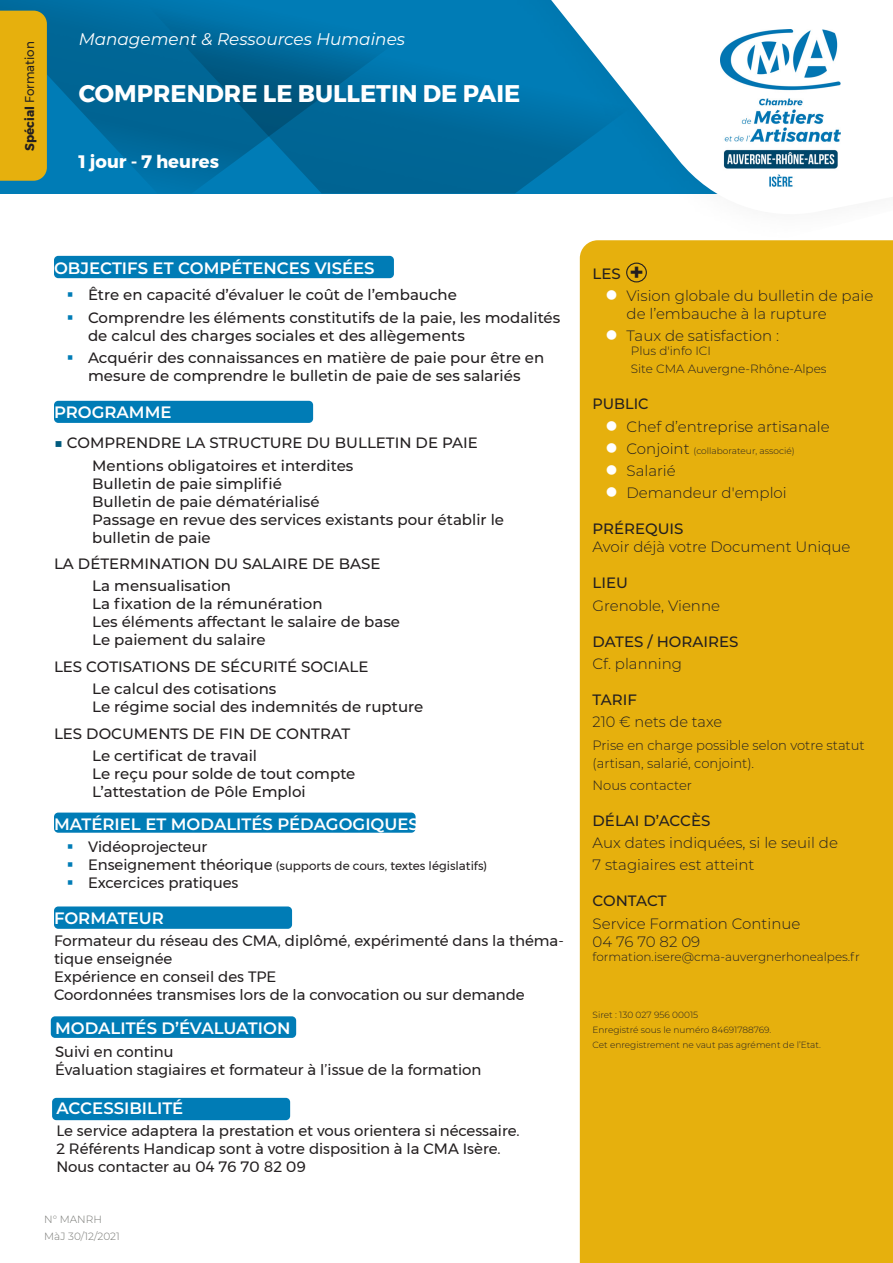
<style>
.page{position:relative;width:893px;height:1263px;background:#fff}
.page>*{position:absolute;margin:0;border:0;box-sizing:border-box;transform-origin:0 0}
.t1{font:700 24px "Montserrat";color:#fff}
.t2{font:800 19.8px "Gill Sans";color:#231f20;scale:1.04 1}
.t3{font:700 18px "Montserrat";color:#fff}
.t4{font:italic 16.8px "Montserrat";color:#fff}
.t5{font:600 16.5px "Montserrat";color:#fff}
.Style_de_paragraphe{font:500 15px/18px "Montserrat";color:#231f20}
.t6{font:15px/18px "Montserrat";color:#231f20}
.t7{font:300 15px/18px "Montserrat";color:#231f20}
.Style_de_paragraphe-2{font:500 15px "Montserrat";color:#231f20;scale:.96 1}
.t8{font:300 13.5px/18px "Montserrat";color:#231f20}
.t9{font:12.75px "Montserrat";color:#231f20;scale:.94 1}
.Style_de_paragraphe-3{font:300 12px "Montserrat";color:#231f20}
.t10{font:12px "Montserrat";color:#231f20}
.t11{font:300 10.5px "Montserrat";color:#757672}
.t12{font:300 9px "Montserrat";color:#231f20}
.s1{font-weight:700}
.s2{font-weight:400;color:#005b7e}
.s3{font-size:15px}
</style>
<div class="page">
<svg style="left:0;top:0;width:142px;height:193px;background:#006fa2"></svg>
<svg style="left:142px;top:0;width:291px;height:193px;background:#006b9d"></svg>
<div style="left:0;top:11px;width:47px;height:170px;background:#e6b00d"></div>
<img style="left:433px;top:0;width:147px;height:271px">
<svg style="left:551px;top:0;width:290px;height:222px"></svg>
<div style="left:54px;top:256px;width:340px;height:22px;background:#007cb6;border-radius:4px"></div>
<div style="left:580px;top:240px;width:313px;height:1023px;background:#e6b00d"></div>
<div style="left:626px;top:263px;width:21px;height:19px;border:1px solid #231f20;border-radius:50%"></div>
<div style="left:54px;top:812px;width:362px;height:21px;background:#007cb6;border-radius:4px"></div>
<div style="left:54px;top:906px;width:238px;height:23px;background:#007cb6;border-radius:4px"></div>
<div style="left:51px;top:1016px;width:245px;height:22px;background:#007cb6;border-radius:4px"></div>
<div style="left:52px;top:1098px;width:238px;height:22px;background:#007cb6;border-radius:4px"></div>
<div style="left:54px;top:401px;width:259px;height:22px;background:#007cb6;border-radius:4px"></div>
<img style="left:720px;top:29px;width:120px;height:160px">
<svg style="left:607px;top:290px;width:9px;height:10px"></svg>
<svg style="left:607px;top:330px;width:9px;height:10px"></svg>
<svg style="left:607px;top:421px;width:9px;height:9px"></svg>
<svg style="left:607px;top:443px;width:9px;height:10px"></svg>
<svg style="left:607px;top:465px;width:9px;height:10px"></svg>
<svg style="left:607px;top:488px;width:9px;height:9px"></svg>
<p class="t9" style="left:20px;top:151px;width:118px;rotate:-90deg"><span class="s1">Spécial</span> Formation</p>
<p class="t4" style="left:79px;top:28px;width:328px">Management &amp; Ressources Humaines</p>
<p class="t1" style="left:79px;top:74px;width:443px">COMPRENDRE LE BULLETIN DE PAIE</p>
<p class="t3" style="left:79px;top:148px;width:142px">1 jour - 7 heures</p>
<p class="t5" style="left:54px;top:256px;width:322px">OBJECTIFS ET COMPÉTENCES VISÉES</p>
<p class="Style_de_paragraphe" style="left:88px;top:286px;width:370px">Être en capacité d’évaluer le coût de l’embauche</p>
<p class="Style_de_paragraphe" style="left:88px;top:308px;width:474px">Comprendre les éléments constitutifs de la paie, les modalités de calcul des charges sociales et des allègements</p>
<p class="Style_de_paragraphe" style="left:88px;top:348px;width:458px">Acquérir des connaissances en matière de paie pour être en mesure de comprendre le bulletin de paie de ses salariés</p>
<p class="t5" style="left:54px;top:400px;width:119px">PROGRAMME</p>
<p class="Style_de_paragraphe" style="left:54px;top:433px;width:425px"><span class="s2">■</span> COMPRENDRE LA STRUCTURE DU BULLETIN DE PAIE</p>
<p class="Style_de_paragraphe" style="left:92px;top:456px;width:263px">Mentions obligatoires et interdites</p>
<p class="Style_de_paragraphe" style="left:92px;top:474px;width:191px">Bulletin de paie simplifié</p>
<p class="Style_de_paragraphe" style="left:92px;top:492px;width:229px">Bulletin de paie dématérialisé</p>
<p class="Style_de_paragraphe" style="left:92px;top:510px;width:413px">Passage en revue des services existants pour établir le</p>
<p class="Style_de_paragraphe" style="left:92px;top:528px;width:120px">bulletin de paie</p>
<p class="Style_de_paragraphe" style="left:54px;top:554px;width:328px">LA DÉTERMINATION DU SALAIRE DE BASE</p>
<p class="Style_de_paragraphe" style="left:92px;top:576px;width:140px">La mensualisation</p>
<p class="Style_de_paragraphe" style="left:92px;top:594px;width:232px">La fixation de la rémunération</p>
<p class="Style_de_paragraphe" style="left:92px;top:612px;width:309px">Les éléments affectant le salaire de base</p>
<p class="Style_de_paragraphe" style="left:92px;top:630px;width:175px">Le paiement du salaire</p>
<p class="Style_de_paragraphe" style="left:54px;top:657px;width:316px">LES COTISATIONS DE SÉCURITÉ SOCIALE</p>
<p class="Style_de_paragraphe" style="left:92px;top:679px;width:186px">Le calcul des cotisations</p>
<p class="Style_de_paragraphe" style="left:92px;top:697px;width:333px">Le régime social des indemnités de rupture</p>
<p class="Style_de_paragraphe" style="left:54px;top:724px;width:298px">LES DOCUMENTS DE FIN DE CONTRAT</p>
<p class="Style_de_paragraphe" style="left:92px;top:746px;width:166px">Le certificat de travail</p>
<p class="Style_de_paragraphe" style="left:92px;top:764px;width:265px">Le reçu pour solde de tout compte</p>
<p class="Style_de_paragraphe" style="left:92px;top:782px;width:215px">L’attestation de Pôle Emploi</p>
<p class="t5" style="left:54px;top:812px;width:366px">MATÉRIEL ET MODALITÉS PÉDAGOGIQUES</p>
<p class="t6" style="left:88px;top:838px;width:121px">Vidéoprojecteur</p>
<p class="t10" style="left:88px;top:857px;width:401px"><span class="s3">Enseignement théorique</span> (supports de cours, textes législatifs)</p>
<p class="t6" style="left:88px;top:874px;width:152px">Excercices pratiques</p>
<p class="t5" style="left:54px;top:906px;width:111px">FORMATEUR</p>
<p class="t6" style="left:54px;top:931px;width:511px">Formateur du réseau des CMA, diplômé, expérimenté dans la théma&shy;tique enseignée</p>
<p class="t6" style="left:54px;top:967px;width:224px">Expérience en conseil des TPE</p>
<p class="t6" style="left:54px;top:985px;width:472px">Coordonnées transmises lors de la convocation ou sur demande</p>
<p class="t5" style="left:55px;top:1017px;width:237px">MODALITÉS D’ÉVALUATION</p>
<p class="t6" style="left:55px;top:1042px;width:120px">Suivi en continu</p>
<p class="t6" style="left:55px;top:1060px;width:428px">Évaluation stagiaires et formateur à l’issue de la formation</p>
<p class="t5" style="left:56px;top:1096px;width:128px">ACCESSIBILITÉ</p>
<p class="t6" style="left:56px;top:1121px;width:465px">Le service adaptera la prestation et vous orientera si nécessaire.</p>
<p class="t6" style="left:56px;top:1139px;width:446px">2 Référents Handicap sont à votre disposition à la CMA Isère.</p>
<p class="t6" style="left:56px;top:1157px;width:251px">Nous contacter au 04 76 70 82 09</p>
<p class="t11" style="left:44px;top:1212px;width:59px">N° MANRH</p>
<p class="t11" style="left:44px;top:1229px;width:77px">MàJ 30/12/2021</p>
<p class="Style_de_paragraphe" style="left:593px;top:264px;width:30px">LES</p>
<h2 class="t2" style="left:630px;top:259px;width:15px">+</h2>
<p class="t7" style="left:627px;top:286px;width:248px">Vision globale du bulletin de paie de l’embauche à la rupture</p>
<p class="t7" style="left:627px;top:326px;width:154px">Taux de satisfaction :</p>
<p class="Style_de_paragraphe-3" style="left:631px;top:343px;width:82px">Plus d'info ICI</p>
<p class="Style_de_paragraphe-3" style="left:631px;top:361px;width:197px">Site CMA Auvergne-Rhône-Alpes</p>
<p class="Style_de_paragraphe-2" style="left:593px;top:394px;width:60px">PUBLIC</p>
<p class="t7" style="left:627px;top:417px;width:205px">Chef d’entreprise artisanale</p>
<p class="t12" style="left:627px;top:445px;width:170px"><span class="s3">Conjoint</span> (collaborateur, associé)</p>
<p class="t7" style="left:627px;top:461px;width:51px">Salarié</p>
<p class="t7" style="left:627px;top:484px;width:162px">Demandeur d'emploi</p>
<p class="Style_de_paragraphe" style="left:593px;top:519px;width:92px">PRÉREQUIS</p>
<p class="t7" style="left:593px;top:538px;width:259px">Avoir déjà votre Document Unique</p>
<p class="Style_de_paragraphe" style="left:593px;top:573px;width:37px">LIEU</p>
<p class="t7" style="left:593px;top:596px;width:129px">Grenoble, Vienne</p>
<p class="Style_de_paragraphe" style="left:593px;top:632px;width:147px">DATES / HORAIRES</p>
<p class="t7" style="left:593px;top:654px;width:91px">Cf. planning</p>
<p class="Style_de_paragraphe" style="left:593px;top:690px;width:46px">TARIF</p>
<p class="t7" style="left:593px;top:712px;width:131px">210 € nets de taxe</p>
<p class="t8" style="left:593px;top:735px;width:274px">Prise en charge possible selon votre statut (artisan, salarié, conjoint).</p>
<p class="t8" style="left:593px;top:775px;width:101px">Nous contacter</p>
<p class="Style_de_paragraphe" style="left:593px;top:811px;width:119px">DÉLAI D’ACCÈS</p>
<p class="t7" style="left:593px;top:833px;width:247px">Aux dates indiquées, si le seuil de</p>
<p class="t7" style="left:593px;top:855px;width:164px">7 stagiaires est atteint</p>
<p class="Style_de_paragraphe" style="left:593px;top:891px;width:76px">CONTACT</p>
<p class="t7" style="left:593px;top:914px;width:209px">Service Formation Continue</p>
<p class="t7" style="left:593px;top:932px;width:109px">04 76 70 82 09</p>
<p class="Style_de_paragraphe-3" style="left:593px;top:948px;width:269px">formation.isere@cma-auvergnerhonealpes.fr</p>
<p class="t12" style="left:593px;top:1009px;width:107px">Siret : 130 027 956 00015</p>
<p class="t12" style="left:593px;top:1024px;width:180px">Enregistré sous le numéro 84691788769.</p>
<p class="t12" style="left:593px;top:1039px;width:230px">Cet enregistrement ne vaut pas agrément de l’Etat.</p>
</div>
